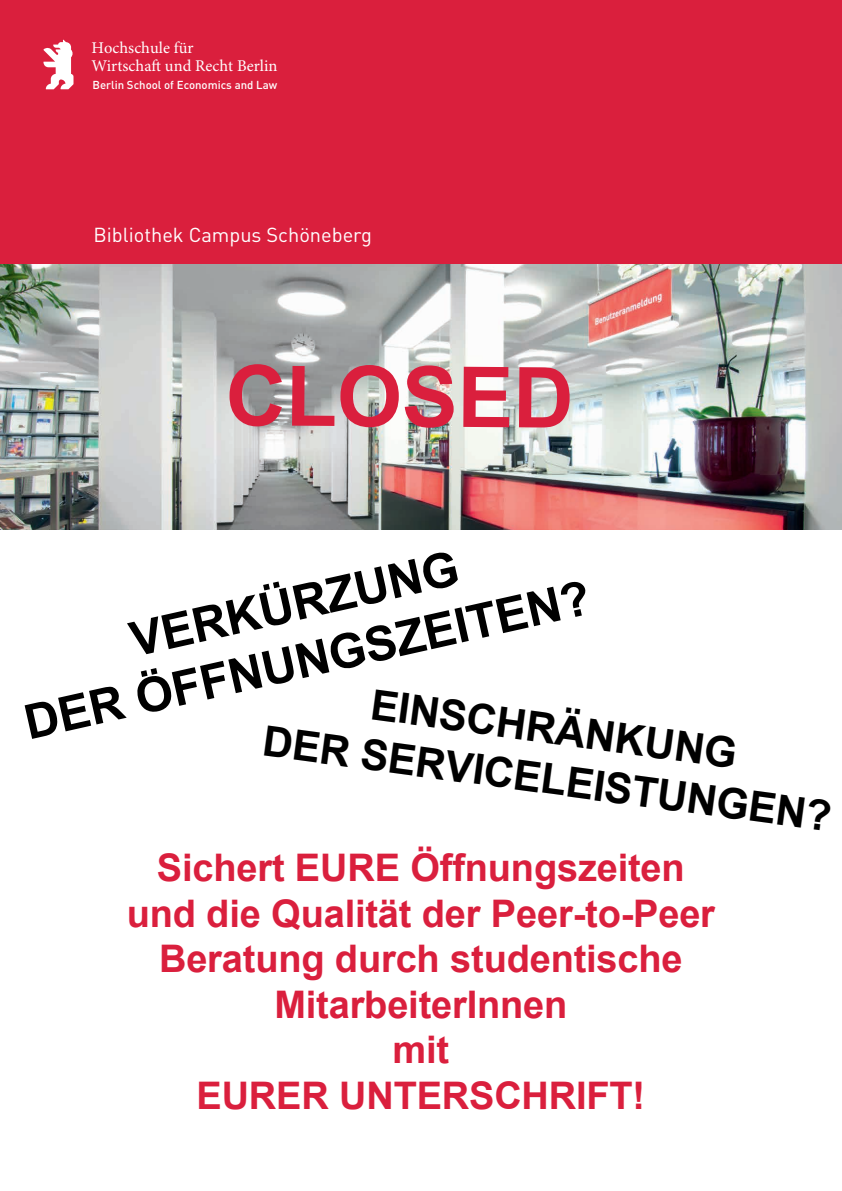
<style>
.page{position:relative;width:842px;height:1191px;background:#fff}
.page>*{position:absolute;margin:0;border:0;box-sizing:border-box;transform-origin:0 0}
.t1{font:700 84px "Arial";letter-spacing:-.015em;color:#da1f3d}
.t2{font:700 48px/57.7px "Arial";color:#000;text-align:center}
.t3{font:700 42px/50.3px "Arial";color:#000;text-align:center}
.t4{font:700 38px/45.6px "Arial";letter-spacing:-.005em;color:#da1f3d;text-align:center}
.t5{font:20px "DIN Pro";color:#fff}
.t6{font:16.4px/18.2px "Minion Pro";color:#fff}
.t7{font:500 11.4px "DIN Pro";color:#fff}
</style>
<div class="page">
<div style="left:0;top:0;width:842px;height:265px;background:#da1f3d"></div>
<svg style="left:43px;top:40px;width:30px;height:49px"></svg>
<img style="left:0;top:265px;width:842px;height:264px">
<p class="t6" style="left:91px;top:39px;width:187px">Hochschule für<br>Wirtschaft und Recht Berlin</p>
<p class="t7" style="left:92px;top:77px;width:186px">Berlin School of Economics and Law</p>
<p class="t5" style="left:94px;top:222px;width:280px">Bibliothek Campus Schöneberg</p>
<h1 class="t1" style="left:225px;top:341px;width:351px">CLOSED</h1>
<p class="t2" style="left:6px;top:642px;width:579px;rotate:-13deg">VERKÜRZUNG<br>DER ÖFFNUNGSZEITEN?</p>
<p class="t3" style="left:274px;top:665px;width:575px;rotate:8deg">EINSCHRÄNKUNG<br>DER SERVICELEISTUNGEN?</p>
<p class="t4" style="left:127px;top:846px;width:590px">Sichert EURE Öffnungszeiten und die Qualität der Peer-to-Peer<br>Beratung durch studentische<br>MitarbeiterInnen<br>mit<br>EURER UNTERSCHRIFT!</p>
</div>
